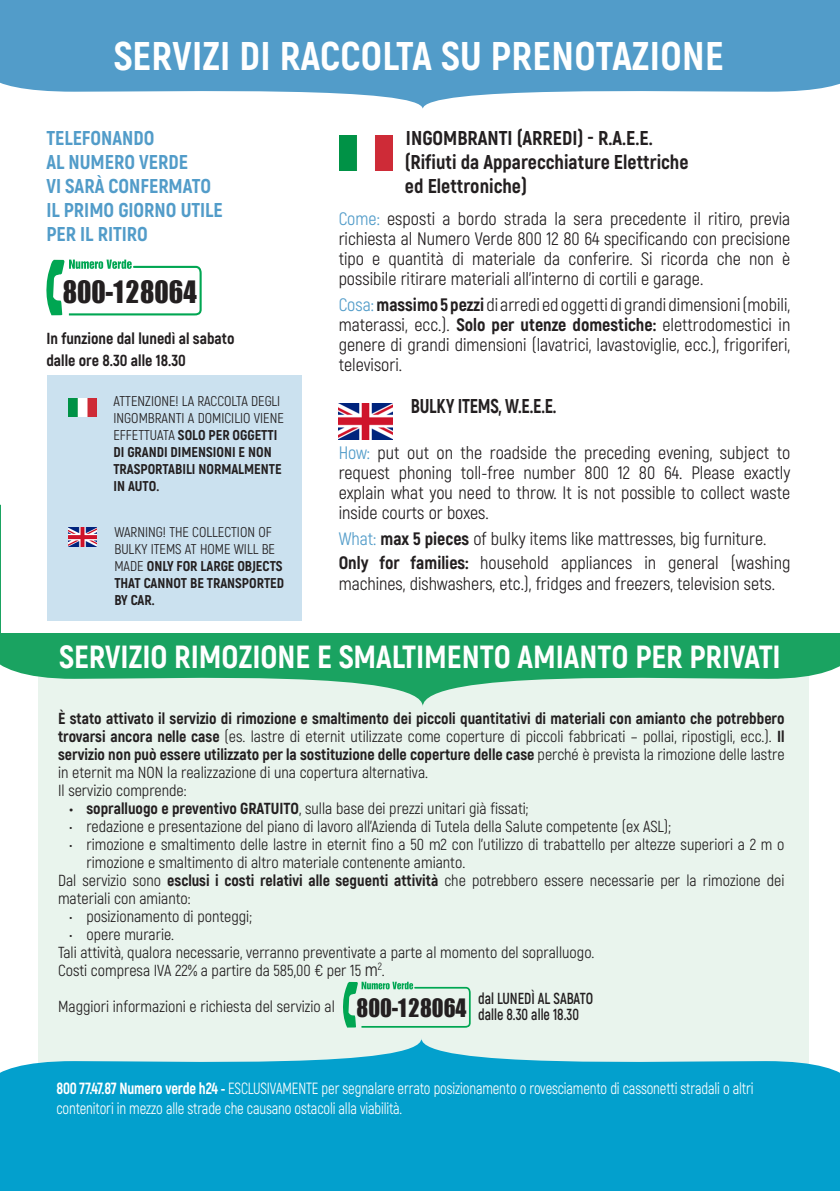
<style>
.page{position:relative;width:840px;height:1191px;background:#fff}
.page>*{position:absolute;margin:0;border:0;box-sizing:border-box;transform-origin:0 0}
.t1{font:800 40px "Akrobat";letter-spacing:.01em;color:#fff}
.t2{font:800 32px "Akrobat";color:#fff}
.t3{font:28.4px "Impact";color:#231f20;scale:.94 1}
.t4{font:23.2px "Impact";color:#231f20;scale:.94 1}
.t5{font:800 20px "Akrobat";color:#231f20}
.t6{font:800 20px "Akrobat";color:#529cc9}
.t7{font:800 20px "Akrobat";color:#231f20;scale:.9 1}
.t8{font:18px/20px "Akrobat";color:#231f20;text-align:justify}
.t9{font:16.2px/20px "Akrobat";letter-spacing:-.01em;color:#fff;scale:.9 1}
.t10{font:16px/18px "Akrobat";color:#231f20}
.t11{font:800 16px/18px "Akrobat";color:#231f20;text-align:justify}
.t12{font:700 16px "Akrobat";color:#231f20;scale:.88 1}
.t13{font:800 14.2px/17px "Akrobat";color:#231f20}
.t14{font:14.2px/17px "Akrobat";color:#231f20}
.s1{font-weight:400}
.s2{font-weight:800}
.s3{color:#529cc9}
.s4{font-size:18px}
</style>
<div class="page">
<div style="left:38px;top:672px;width:770px;height:519px;background:#e9f4ed"></div>
<svg style="left:0;top:505px;width:839px;height:201px;fill:#1aa361"></svg>
<svg style="left:0;top:0;width:839px;height:109px;background:#6cabd1"></svg>
<svg style="left:46px;top:259px;width:155px;height:56px"></svg>
<svg style="left:343px;top:981px;width:127px;height:46px"></svg>
<div style="left:1px;top:498px;width:838px;height:135px;background:#fff"></div>
<div style="left:47px;top:376px;width:255px;height:245px;background:#cbe1ef"></div>
<img style="left:339px;top:135px;width:53px;height:36px">
<img style="left:338px;top:403px;width:54px;height:36px">
<img style="left:69px;top:398px;width:27px;height:19px">
<img style="left:69px;top:527px;width:27px;height:19px">
<svg style="left:0;top:1038px;width:839px;height:153px;background:#24acd1"></svg>
<p class="t1" style="left:114px;top:30px;width:611px">SERVIZI DI RACCOLTA SU PRENOTAZIONE</p>
<p class="t6" style="left:46px;top:126px;width:109px">TELEFONANDO</p>
<p class="t6" style="left:46px;top:150px;width:143px">AL NUMERO VERDE</p>
<p class="t6" style="left:46px;top:174px;width:166px">VI SARÀ CONFERMATO</p>
<p class="t6" style="left:46px;top:198px;width:178px">IL PRIMO GIORNO UTILE</p>
<p class="t6" style="left:46px;top:222px;width:103px">PER IL RITIRO</p>
<h3 class="t3" style="left:63px;top:269px;width:144px">800-128064</h3>
<p class="t11" style="left:46px;top:329px;width:189px">In funzione dal lunedì al sabato</p>
<p class="t11" style="left:46px;top:351px;width:141px">dalle ore 8.30 alle 18.30</p>
<p class="t13" style="left:113px;top:392px;width:172px"><span class="s1">ATTENZIONE! LA RACCOLTA DEGLI<br>INGOMBRANTI A DOMICILIO VIENE<br>EFFETTUATA</span> SOLO PER OGGETTI<br>DI GRANDI DIMENSIONI E NON<br>TRASPORTABILI NORMALMENTE<br>IN AUTO.</p>
<p class="t14" style="left:114px;top:523px;width:171px">WARNING! THE COLLECTION OF<br>BULKY ITEMS AT HOME WILL BE<br>MADE <span class="s2">ONLY FOR LARGE OBJECTS<br>THAT CANNOT BE TRANSPORTED<br>BY CAR.</span></p>
<p class="t5" style="left:406px;top:126px;width:248px">INGOMBRANTI (ARREDI) - R.A.E.E.</p>
<p class="t5" style="left:405px;top:150px;width:285px">(Rifiuti da Apparecchiature Elettriche</p>
<p class="t5" style="left:405px;top:174px;width:123px">ed Elettroniche)</p>
<p class="t8" style="left:338px;top:209px;width:453px"><span class="s3">Come:</span> esposti a bordo strada la sera precedente il ritiro, previa richiesta al Numero Verde 800 12 80 64 specificando con precisione tipo e quantità di materiale da conferire. Si ricorda che non è possibile ritirare materiali all’interno di cortili e garage.</p>
<p class="t8" style="left:338px;top:295px;width:453px"><span class="s3">Cosa:</span><span class="s2">massimo 5 pezzi</span>di arredi ed oggetti di grandi dimensioni (mobili, materassi, ecc.). <span class="s2">Solo per utenze domestiche:</span> elettrodomestici in genere di grandi dimensioni (lavatrici, lavastoviglie, ecc.), frigoriferi, televisori.</p>
<p class="t7" style="left:410px;top:394px;width:163px">BULKY ITEMS, W.E.E.E.</p>
<p class="t8" style="left:338px;top:443px;width:453px"><span class="s3">How:</span> put out on the roadside the preceding evening, subject to request phoning toll-free number 800 12 80 64. Please exactly explain what you need to throw. It is not possible to collect waste inside courts or boxes.</p>
<p class="t8" style="left:338px;top:529px;width:429px"><span class="s3">What:</span> <span class="s2">max 5 pieces</span> of bulky items like mattresses, big furniture.</p>
<p class="t8" style="left:338px;top:553px;width:453px"><span class="s2">Only for families:</span> household appliances in general (washing machines, dishwashers, etc.), fridges and freezers, television sets.</p>
<p class="t2" style="left:59px;top:636px;width:722px">SERVIZIO RIMOZIONE E SMALTIMENTO AMIANTO PER PRIVATI</p>
<p class="t11" style="left:58px;top:709px;width:727px">È stato attivato il servizio di rimozione e smaltimento dei piccoli quantitativi di materiali con amianto che potrebbero trovarsi ancora nelle case <span class="s1">(es. lastre di eternit utilizzate come coperture di piccoli fabbricati – pollai, ripostigli, ecc.).</span> Il servizio non può essere utilizzato per la sostituzione delle coperture delle case <span class="s1">perché è prevista la rimozione delle lastre in eternit ma NON la realizzazione di una copertura alternativa.</span></p>
<p class="t10" style="left:58px;top:781px;width:130px">Il servizio comprende:</p>
<p class="t10" style="left:69px;top:799px;width:460px"><span class="s2">• sopralluogo e preventivo GRATUITO</span>, sulla base dei prezzi unitari già fissati;</p>
<p class="t10" style="left:69px;top:817px;width:602px">• redazione e presentazione del piano di lavoro all’Azienda di Tutela della Salute competente (ex ASL);</p>
<p class="t10" style="left:86px;top:835px;width:699px;text-indent:-17px">• rimozione e smaltimento delle lastre in eternit fino a 50 m2 con l’utilizzo di trabattello per altezze superiori a 2 m o rimozione e smaltimento di altro materiale contenente amianto.</p>
<p class="t10" style="left:58px;top:871px;width:727px">Dal servizio sono <span class="s2">esclusi i costi relativi alle seguenti attività</span> che potrebbero essere necessarie per la rimozione dei materiali con amianto:</p>
<p class="t10" style="left:69px;top:907px;width:184px">• posizionamento di ponteggi;</p>
<p class="t10" style="left:69px;top:925px;width:106px">• opere murarie.</p>
<p class="t10" style="left:58px;top:943px;width:537px">Tali attività, qualora necessarie, verranno preventivate a parte al momento del sopralluogo.</p>
<p class="t10" style="left:58px;top:961px;width:328px">Costi compresa IVA 22% a partire da 585,00 € per 15 <span class="s4">m</span><sup>2</sup>.</p>
<p class="t10" style="left:58px;top:997px;width:278px">Maggiori informazioni e richiesta del servizio al</p>
<p class="t12" style="left:478px;top:988px;width:132px">dal LUNEDÌ AL SABATO</p>
<p class="t12" style="left:478px;top:1004px;width:116px">dalle 8.30 alle 18.30</p>
<p class="t4" style="left:356px;top:990px;width:118px">800-128064</p>
<p class="t9" style="left:56px;top:1078px;width:775px"><span class="s2">800 77.47.87 Numero verde h24 -</span> ESCLUSIVAMENTE per segnalare errato posizionamento o rovesciamento di cassonetti stradali o altri contenitori in mezzo alle strade che causano ostacoli alla viabilità.</p>
</div>
